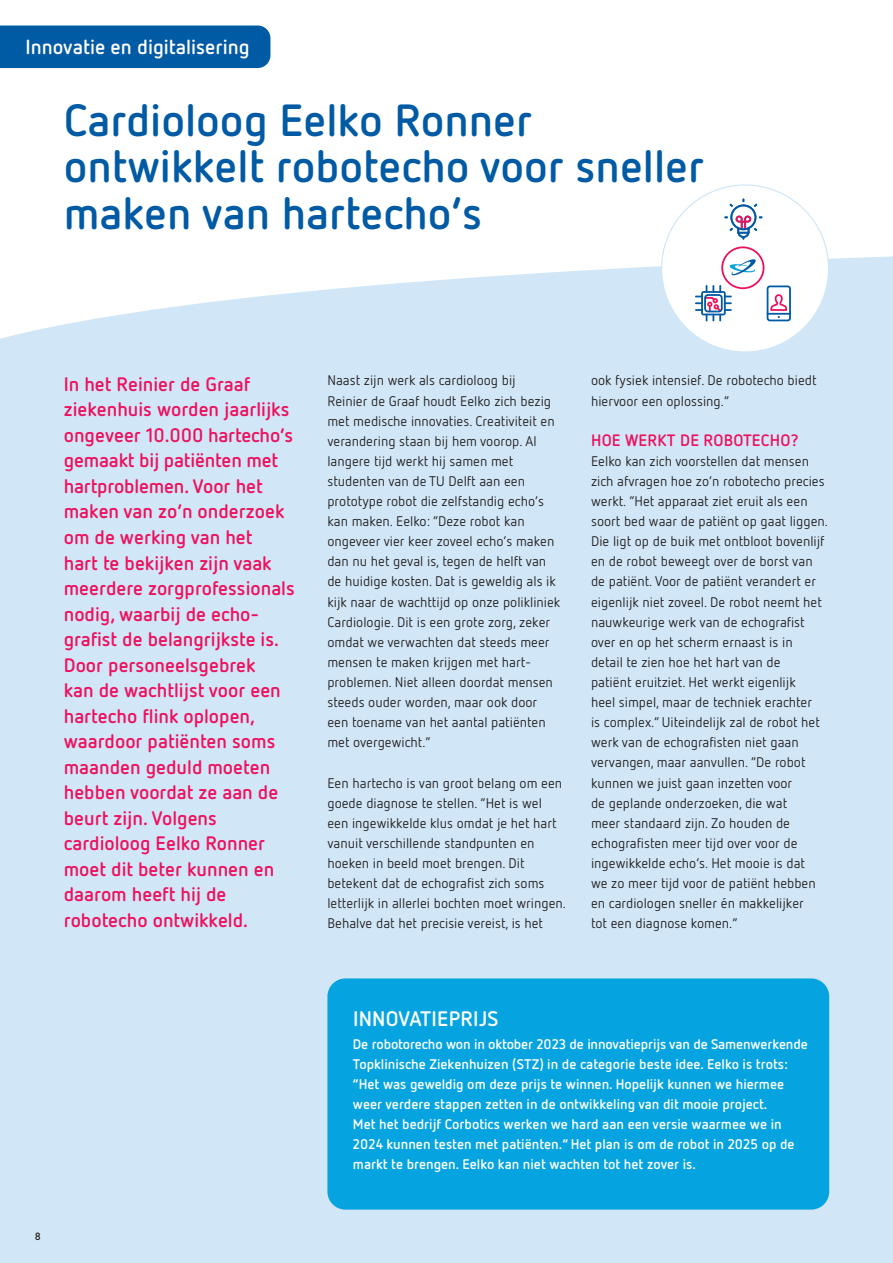
<style>
.page{position:relative;width:893px;height:1263px;background:#fff}
.page>*{position:absolute;margin:0;border:0;box-sizing:border-box;transform-origin:0 0}
.t1{font:700 45px/46.5px "Netto Pro";color:#015aa4}
.t2{font:700 21px "Netto Pro";letter-spacing:.01em;color:#fff}
.t3{font:700 20.25px "Netto Pro";color:#fff}
.t4{font:700 19.5px/25.5px "Netto Pro";color:#ed115e}
.t5{font:700 16.5px "Netto Pro";letter-spacing:.01em;color:#ed115e}
.t6{font:13.95px/20.1px "Netto Pro";color:#231f20}
.t7{font:700 13.95px/20.1px "Netto Pro";color:#fff}
.t8{font:700 10.5px "Netto Pro";color:#231f20}
</style>
<div class="page">
<div style="left:0;top:232px;width:893px;height:1031px;background:#d1e7f7"></div>
<div style="left:0;top:26px;width:270px;height:42px;background:#015aa4"></div>
<div style="left:662px;top:185px;width:167px;height:167px;background:#fff;border-radius:50%"></div>
<svg style="left:724px;top:199px;width:38px;height:41px"></svg>
<svg style="left:695px;top:246px;width:96px;height:75px"></svg>
<div style="left:327px;top:978px;width:502px;height:231px;background:#05a4e0;border-radius:18px"></div>
<h3 class="t3" style="left:26px;top:33px;width:226px">Innovatie en digitalisering</h3>
<h1 class="t1" style="left:64px;top:95px;width:642px">Cardioloog Eelko Ronner ontwikkelt robotecho voor sneller maken van hartecho’s</h1>
<p class="t4" style="left:64px;top:370px;width:233px">In het Reinier de Graaf ziekenhuis worden jaarlijks ongeveer 10.000 hartecho’s gemaakt bij patiënten met hartproblemen. Voor het maken van zo’n onderzoek om de werking van het<br>hart te bekijken zijn vaak meerdere zorgprofessionals nodig, waarbij de echo&shy;grafist de belangrijkste is.<br>Door personeelsgebrek<br>kan de wachtlijst voor een hartecho flink oplopen, waardoor patiënten soms maanden geduld moeten hebben voordat ze aan de beurt zijn. Volgens cardioloog Eelko Ronner moet dit beter kunnen en daarom heeft hij de robotecho ontwikkeld.</p>
<p class="t8" style="left:35px;top:1229px;width:8px">8</p>
<p class="t6" style="left:327px;top:370px;width:234px">Naast zijn werk als cardioloog bij<br>Reinier de Graaf houdt Eelko zich bezig met medische innovaties. Creativiteit en verandering staan bij hem voorop. Al langere tijd werkt hij samen met studenten van de TU Delft aan een prototype robot die zelfstandig echo’s kan maken. Eelko: “Deze robot kan ongeveer vier keer zoveel echo’s maken dan nu het geval is, tegen de helft van de huidige kosten. Dat is geweldig als ik kijk naar de wachttijd op onze polikliniek Cardiologie. Dit is een grote zorg, zeker omdat we verwachten dat steeds meer mensen te maken krijgen met hart&shy;problemen. Niet alleen doordat mensen steeds ouder worden, maar ook door een toename van het aantal patiënten met overgewicht.”</p>
<p class="t6" style="left:327px;top:772px;width:240px">Een hartecho is van groot belang om een goede diagnose te stellen. “Het is wel een ingewikkelde klus omdat je het hart vanuit verschillende standpunten en hoeken in beeld moet brengen. Dit betekent dat de echografist zich soms letterlijk in allerlei bochten moet wringen.<br>Behalve dat het precisie vereist, is het</p>
<p class="t6" style="left:591px;top:370px;width:227px">ook fysiek intensief. De robotecho biedt hiervoor een oplossing.”</p>
<p class="t5" style="left:591px;top:429px;width:209px">HOE WERKT DE ROBOTECHO?</p>
<p class="t6" style="left:591px;top:450px;width:238px">Eelko kan zich voorstellen dat mensen zich afvragen hoe zo’n robotecho precies werkt. “Het apparaat ziet eruit als een soort bed waar de patiënt op gaat liggen.<br>Die ligt op de buik met ontbloot bovenlijf en de robot beweegt over de borst van de patiënt. Voor de patiënt verandert er eigenlijk niet zoveel. De robot neemt het nauwkeurige werk van de echografist over en op het scherm ernaast is in<br>detail te zien hoe het hart van de<br>patiënt eruitziet. Het werkt eigenlijk<br>heel simpel, maar de techniek erachter<br>is complex.” Uiteindelijk zal de robot het werk van de echografisten niet gaan vervangen, maar aanvullen. “De robot kunnen we juist gaan inzetten voor<br>de geplande onderzoeken, die wat<br>meer standaard zijn. Zo houden de echografisten meer tijd over voor de ingewikkelde echo’s. Het mooie is dat<br>we zo meer tijd voor de patiënt hebben en cardiologen sneller én makkelijker<br>tot een diagnose komen.”</p>
<h2 class="t2" style="left:353px;top:1004px;width:147px">INNOVATIEPRIJS</h2>
<p class="t7" style="left:353px;top:1033px;width:456px">De robotorecho won in oktober 2023 de innovatieprijs van de Samenwerkende Topklinische Ziekenhuizen (STZ) in de categorie beste idee. Eelko is trots: “Het was geweldig om deze prijs te winnen. Hopelijk kunnen we hiermee weer verdere stappen zetten in de ontwikkeling van dit mooie project.<br>Met het bedrijf Corbotics werken we hard aan een versie waarmee we in 2024 kunnen testen met patiënten.” Het plan is om de robot in 2025 op de markt te brengen. Eelko kan niet wachten tot het zover is.</p>
</div>
